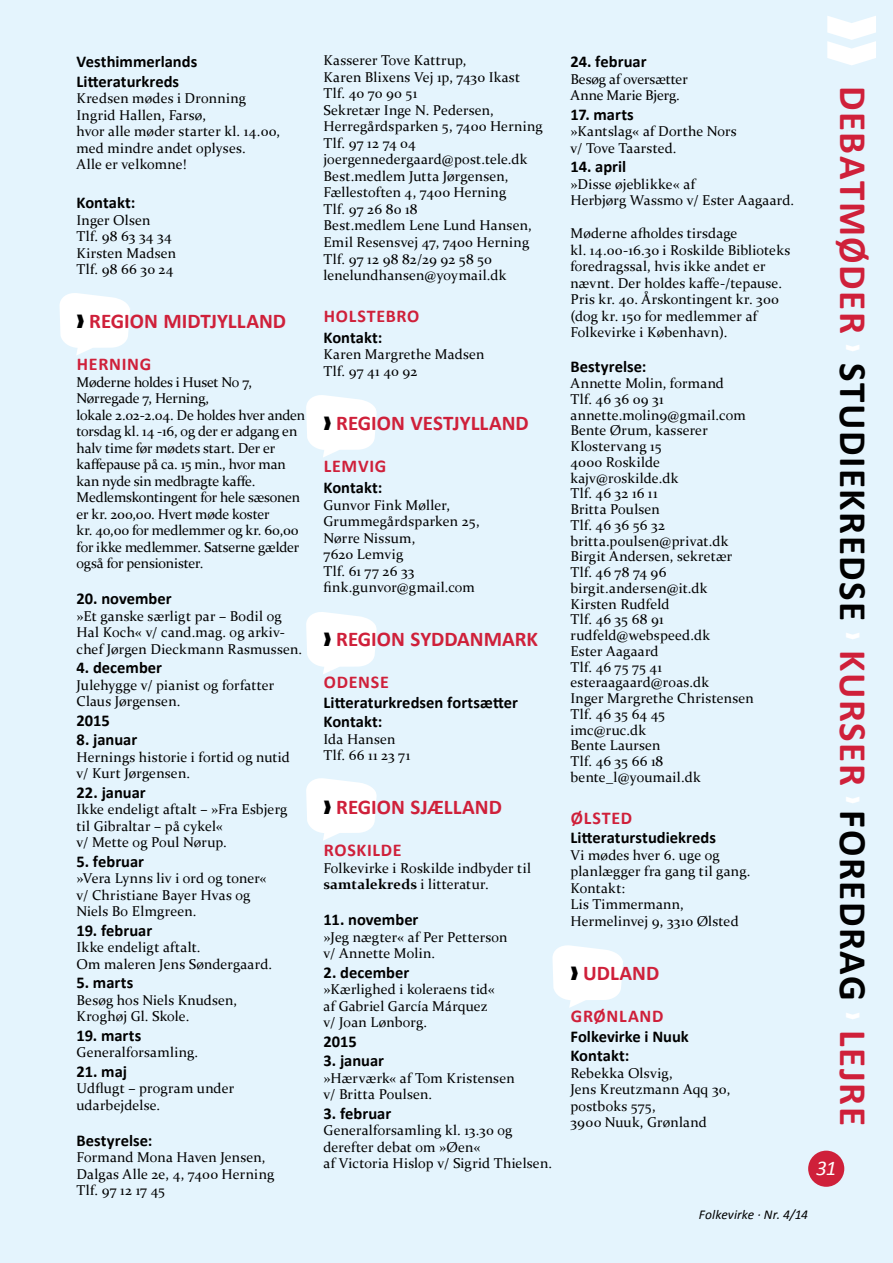
<style>
.page{position:relative;width:893px;height:1263px;background:#e4f4fd}
.page>*{position:absolute;margin:0;border:0;box-sizing:border-box;transform-origin:0 0}
.t1{font:700 39px "Calibri";letter-spacing:.04em;color:#cf203a}
.t2{font:700 21px "Calibri";color:#cf203a}
.t3{font:italic 21px "Calibri";color:#fff}
.t4{font:700 18px "Calibri";letter-spacing:.04em;color:#cf203a}
.t5{font:700 16.5px/19.5px "Calibri";color:#000}
.t6{font:14.25px/16.5px "Constantia";letter-spacing:.01em;color:#000}
.t7{font:14.25px/16.5px "Constantia";letter-spacing:-.01em;color:#000}
.t8{font:italic 13.5px "Calibri";color:#000}
.s1{color:#000}
.s2{font-weight:700}
</style>
<div class="page">
<div style="left:808px;top:1150px;width:36px;height:37px;background:#cf203a;border-radius:50%"></div>
<svg style="left:306px;top:395px;width:71px;height:62px"></svg>
<svg style="left:306px;top:612px;width:71px;height:62px"></svg>
<svg style="left:306px;top:778px;width:71px;height:63px"></svg>
<svg style="left:552px;top:945px;width:71px;height:63px"></svg>
<svg style="left:59px;top:293px;width:71px;height:62px"></svg>
<p class="t5" style="left:77px;top:51px;width:122px">Vesthimmerlands<br>Litteraturkreds</p>
<p class="t6" style="left:77px;top:89px;width:205px">Kredsen mødes i Dronning<br>Ingrid Hallen, Farsø,<br>hvor alle møder starter kl. 14.00, med mindre andet oplyses.<br>Alle er velkomne!</p>
<p class="t5" style="left:77px;top:192px;width:60px">Kontakt:</p>
<p class="t6" style="left:77px;top:211px;width:101px">Inger Olsen<br>Tlf. 98 63 34 34<br>Kirsten Madsen<br>Tlf. 98 66 30 24</p>
<h2 class="t2" style="left:77px;top:308px;width:211px"><span class="s1">❱</span> REGION MIDTJYLLAND</h2>
<p class="t4" style="left:77px;top:353px;width:73px">Herning</p>
<p class="t7" style="left:77px;top:373px;width:230px">Møderne holdes i Huset No 7,<br>Nørregade 7, Herning,<br>lokale 2.02-2.04. De holdes hver anden torsdag kl. 14 -16, og der er adgang en halv time før mødets start. Der er kaffepause på ca. 15 min., hvor man kan nyde sin medbragte kaffe.<br>Medlemskontingent for hele sæsonen er kr. 200,00. Hvert møde koster<br>kr. 40,00 for medlemmer og kr. 60,00 for ikke medlemmer. Satserne gælder også for pensionister.</p>
<p class="t5" style="left:77px;top:588px;width:97px">20. november</p>
<p class="t6" style="left:77px;top:607px;width:225px">»Et ganske særligt par – Bodil og<br>Hal Koch« v/ cand.mag. og arkiv&shy;chef Jørgen Dieckmann Rasmussen.</p>
<p class="t5" style="left:77px;top:657px;width:87px">4. december</p>
<p class="t6" style="left:77px;top:676px;width:199px">Julehygge v/ pianist og forfatter<br>Claus Jørgensen.</p>
<p class="t5" style="left:77px;top:710px;width:35px">2015</p>
<p class="t5" style="left:77px;top:729px;width:62px">8. januar</p>
<p class="t6" style="left:77px;top:748px;width:215px">Hernings historie i fortid og nutid v/ Kurt Jørgensen.</p>
<p class="t5" style="left:77px;top:782px;width:71px">22. januar</p>
<p class="t6" style="left:77px;top:800px;width:212px">Ikke endeligt aftalt – »Fra Esbjerg til Gibraltar – på cykel«<br>v/ Mette og Poul Nørup.</p>
<p class="t5" style="left:77px;top:851px;width:69px">5. februar</p>
<p class="t6" style="left:77px;top:869px;width:192px">»Vera Lynns liv i ord og toner« v/ Christiane Bayer Hvas og<br>Niels Bo Elmgreen.</p>
<p class="t5" style="left:77px;top:920px;width:77px">19. februar</p>
<p class="t6" style="left:77px;top:938px;width:195px">Ikke endeligt aftalt.<br>Om maleren Jens Søndergaard.</p>
<p class="t5" style="left:77px;top:972px;width:58px">5. marts</p>
<p class="t6" style="left:77px;top:991px;width:162px">Besøg hos Niels Knudsen,<br>Kroghøj Gl. Skole.</p>
<p class="t5" style="left:77px;top:1025px;width:66px">19. marts</p>
<p class="t6" style="left:77px;top:1043px;width:121px">Generalforsamling.</p>
<p class="t5" style="left:77px;top:1061px;width:52px">21. maj</p>
<p class="t6" style="left:77px;top:1079px;width:159px">Udflugt – program under udarbejdelse.</p>
<p class="t5" style="left:77px;top:1130px;width:77px">Bestyrelse:</p>
<p class="t6" style="left:77px;top:1148px;width:199px">Formand Mona Haven Jensen,<br>Dalgas Alle 2e, 4, 7400 Herning<br>Tlf. 97 12 17 45</p>
<p class="t6" style="left:323px;top:52px;width:221px">Kasserer Tove Kattrup,<br>Karen Blixens Vej 1p, 7430 Ikast<br>Tlf. 40 70 90 51<br>Sekretær Inge N. Pedersen,<br>Herregårdsparken 5, 7400 Herning<br>Tlf. 97 12 74 04 joergennedergaard@post.tele.dk<br>Best.medlem Jutta Jørgensen,<br>Fællestoften 4, 7400 Herning<br>Tlf. 97 26 80 18<br>Best.medlem Lene Lund Hansen,<br>Emil Resensvej 47, 7400 Herning<br>Tlf. 97 12 98 82/29 92 58 50 lenelundhansen@yoymail.dk</p>
<p class="t4" style="left:324px;top:305px;width:36px">Holstebr</p>
<p class="t4" style="left:407px;top:305px;width:14px">o</p>
<p class="t5" style="left:323px;top:327px;width:60px">Kontakt:</p>
<p class="t6" style="left:323px;top:346px;width:162px">Karen Margrethe Madsen<br>Tlf. 97 41 40 92</p>
<h2 class="t2" style="left:323px;top:410px;width:207px"><span class="s1">❱</span> REGION VESTJYLLAND</h2>
<p class="t4" style="left:324px;top:455px;width:64px">LEMVIG</p>
<p class="t5" style="left:323px;top:477px;width:60px">Kontakt:</p>
<p class="t6" style="left:323px;top:496px;width:158px">Gunvor Fink Møller,<br>Grummegårdsparken 25,<br>Nørre Nissum,<br>7620 Lemvig<br>Tlf. 61 77 26 33 fink.gunvor@gmail.com</p>
<h2 class="t2" style="left:323px;top:626px;width:216px"><span class="s1">❱</span> REGION SYDDANMARK</h2>
<p class="t4" style="left:324px;top:671px;width:12px">Odense</p>
<p class="t5" style="left:323px;top:691px;width:196px">Litteraturkredsen fortsætter<br>Kontakt:</p>
<p class="t6" style="left:323px;top:730px;width:88px">Ida Hansen<br>Tlf. 66 11 23 71</p>
<h2 class="t2" style="left:323px;top:794px;width:180px"><span class="s1">❱</span> REGION SJÆLLAND</h2>
<p class="t4" style="left:324px;top:839px;width:34px">Roskilde</p>
<p class="t6" style="left:323px;top:859px;width:209px">Folkevirke i Roskilde indbyder til <span class="s2">samtalekreds</span> i litteratur.</p>
<p class="t5" style="left:323px;top:909px;width:96px">11. november</p>
<p class="t6" style="left:323px;top:928px;width:185px">»Jeg nægter« af Per Petterson v/ Annette Molin.</p>
<p class="t5" style="left:323px;top:961px;width:87px">2. december</p>
<p class="t6" style="left:323px;top:980px;width:173px">»Kærlighed i koleraens tid« af Gabriel García Márquez v/ Joan Lønborg.</p>
<p class="t5" style="left:323px;top:1030px;width:35px">2015</p>
<p class="t5" style="left:323px;top:1050px;width:62px">3. januar</p>
<p class="t6" style="left:323px;top:1069px;width:193px">»Hærværk« af Tom Kristensen v/ Britta Poulsen.</p>
<p class="t5" style="left:323px;top:1102px;width:69px">3. februar</p>
<p class="t6" style="left:323px;top:1121px;width:228px">Generalforsamling kl. 13.30 og derefter debat om »Øen«<br>af Victoria Hislop v/ Sigrid Thielsen.</p>
<p class="t5" style="left:570px;top:51px;width:78px">24. februar</p>
<p class="t6" style="left:570px;top:70px;width:119px">Besøg af oversætter<br>Anne Marie Bjerg.</p>
<p class="t5" style="left:570px;top:104px;width:65px">17. marts</p>
<p class="t6" style="left:570px;top:122px;width:167px">»Kantslag« af Dorthe Nors v/ Tove Taarsted.</p>
<p class="t5" style="left:570px;top:156px;width:57px">14. april</p>
<p class="t6" style="left:570px;top:175px;width:223px">»Disse øjeblikke« af<br>Herbjørg Wassmo v/ Ester Aagaard.</p>
<p class="t6" style="left:570px;top:224px;width:221px">Møderne afholdes tirsdage<br>kl. 14.00-16.30 i Roskilde Biblioteks foredragssal, hvis ikke andet er nævnt. Der holdes kaffe-/tepause.<br>Pris kr. 40. Årskontingent kr. 300 (dog kr. 150 for medlemmer af<br>Folkevirke i København).</p>
<p class="t5" style="left:570px;top:356px;width:77px">Bestyrelse:</p>
<p class="t6" style="left:570px;top:375px;width:185px;line-height:15.8px">Annette Molin, formand<br>Tlf. 46 36 09 31 annette.molin9@gmail.com<br>Bente Ørum, kasserer<br>Klostervang 15<br>4000 Roskilde kajv@roskilde.dk<br>Tlf. 46 32 16 11<br>Britta Poulsen<br>Tlf. 46 36 56 32 britta.poulsen@privat.dk<br>Birgit Andersen, sekretær<br>Tlf. 46 78 74 96 birgit.andersen@it.dk<br>Kirsten Rudfeld<br>Tlf. 46 35 68 91 rudfeld@webspeed.dk<br>Ester Aagaard<br>Tlf. 46 75 75 41 esteraagaard@roas.dk<br>Inger Margrethe Christensen<br>Tlf. 46 35 64 45<br>imc@ruc.dk<br>Bente Laursen<br>Tlf. 46 35 66 18 bente_l@youmail.dk</p>
<p class="t4" style="left:571px;top:807px;width:11px">Ølsted</p>
<p class="t5" style="left:570px;top:827px;width:147px">Litteraturstudiekreds</p>
<p class="t6" style="left:570px;top:846px;width:179px">Vi mødes hver 6. uge og planlægger fra gang til gang.<br>Kontakt:<br>Lis Timmermann,<br>Hermelinvej 9, 3310 Ølsted</p>
<h2 class="t2" style="left:570px;top:960px;width:76px"><span class="s1">❱</span> UDLAND</h2>
<p class="t4" style="left:571px;top:1005px;width:94px">GRØNLAND</p>
<p class="t5" style="left:570px;top:1025px;width:120px">Folkevirke i Nuuk<br>Kontakt:</p>
<p class="t6" style="left:570px;top:1064px;width:161px">Rebekka Olsvig,<br>Jens Kreutzmann Aqq 30, postboks 575,<br>3900 Nuuk, Grønland</p>
<h1 class="t1" style="left:877px;top:86px;width:1042px;rotate:90deg">DEBATMØDER <sup>❱</sup> <span class="s1">STUDIEKREDSE</span> <sup>❱</sup> KURSER <sup>❱</sup> <span class="s1">FOREDRAG</span> <sup>❱</sup> LEJRE</h1>
<h2 class="t3" style="left:816px;top:1155px;width:22px">31</h2>
<p class="t8" style="left:699px;top:1206px;width:111px">Folkevirke · Nr. 4/14</p>
</div>
